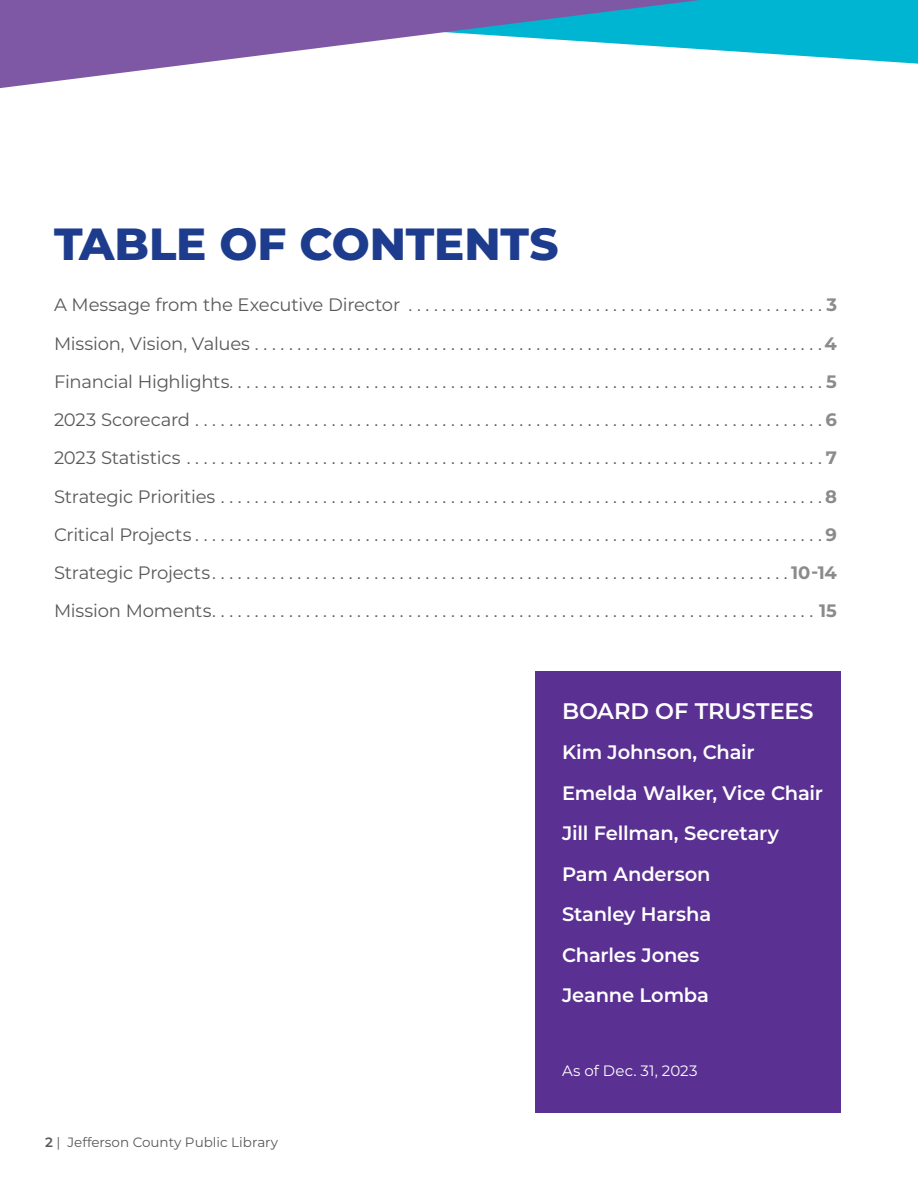
<style>
.page{position:relative;width:918px;height:1188px;background:#fff}
.page>*{position:absolute;margin:0;border:0;box-sizing:border-box;transform-origin:0 0}
.Body{font:800 45px "Montserrat";letter-spacing:-.005em;color:#1e3c8d}
.new_bullets{font:600 22.5px "Montserrat";letter-spacing:-.005em;color:#fff}
.new_bullets-2{font:600 19.5px/40.5px "Montserrat";letter-spacing:-.01em;color:#fff}
.Body-2{font:18px "Montserrat";letter-spacing:-.015em;color:#58595b}
.new_bullets-3{font:15px "Montserrat";letter-spacing:.01em;color:#fff}
.t1{font:13.5px "Montserrat";color:#58595b}
.s1{font-weight:700;color:#8a8b8c}
.s2{font-weight:600}
</style>
<div class="page">
<svg style="left:700px;top:0;width:218px;height:64px;background:#1ebdd6"></svg>
<svg style="left:0;top:0;width:700px;height:88px"></svg>
<div style="left:536px;top:671px;width:306px;height:441px;background:#5a3092"></div>
<p class="Body" style="left:54px;top:211px;width:506px">TABLE OF CONTENTS</p>
<p class="Body-2" style="left:54px;top:293px;width:785px">A Message from the Executive Director . . . . . . . . . . . . . . . . . . . . . . . . . . . . . . . . . . . . . . . . . . . . . . . . <span class="s1">3</span></p>
<p class="Body-2" style="left:54px;top:331px;width:785px">Mission, Vision, Values . . . . . . . . . . . . . . . . . . . . . . . . . . . . . . . . . . . . . . . . . . . . . . . . . . . . . . . . . . . . . . . . . . <span class="s1">4</span></p>
<p class="Body-2" style="left:54px;top:369px;width:785px">Financial Highlights . . . . . . . . . . . . . . . . . . . . . . . . . . . . . . . . . . . . . . . . . . . . . . . . . . . . . . . . . . . . . . . . . . . . . <span class="s1">5</span></p>
<p class="Body-2" style="left:54px;top:407px;width:785px">2023 Scorecard . . . . . . . . . . . . . . . . . . . . . . . . . . . . . . . . . . . . . . . . . . . . . . . . . . . . . . . . . . . . . . . . . . . . . . . . . <span class="s1">6</span></p>
<p class="Body-2" style="left:54px;top:446px;width:785px">2023 Statistics . . . . . . . . . . . . . . . . . . . . . . . . . . . . . . . . . . . . . . . . . . . . . . . . . . . . . . . . . . . . . . . . . . . . . . . . . . <span class="s1">7</span></p>
<p class="Body-2" style="left:54px;top:484px;width:785px">Strategic Priorities . . . . . . . . . . . . . . . . . . . . . . . . . . . . . . . . . . . . . . . . . . . . . . . . . . . . . . . . . . . . . . . . . . . . . . <span class="s1">8</span></p>
<p class="Body-2" style="left:54px;top:522px;width:785px">Critical Projects . . . . . . . . . . . . . . . . . . . . . . . . . . . . . . . . . . . . . . . . . . . . . . . . . . . . . . . . . . . . . . . . . . . . . . . . . <span class="s1">9</span></p>
<p class="Body-2" style="left:54px;top:560px;width:785px">Strategic Projects . . . . . . . . . . . . . . . . . . . . . . . . . . . . . . . . . . . . . . . . . . . . . . . . . . . . . . . . . . . . . . . . . . . <span class="s1">10-14</span></p>
<p class="Body-2" style="left:54px;top:599px;width:785px">Mission Moments . . . . . . . . . . . . . . . . . . . . . . . . . . . . . . . . . . . . . . . . . . . . . . . . . . . . . . . . . . . . . . . . . . . . . . . <span class="s1">15</span></p>
<p class="new_bullets" style="left:562px;top:695px;width:253px">BOARD OF TRUSTEES</p>
<p class="new_bullets-2" style="left:562px;top:731px;width:194px">Kim Johnson, Chair</p>
<p class="new_bullets-2" style="left:562px;top:772px;width:263px">Emelda Walker, Vice Chair</p>
<p class="new_bullets-2" style="left:562px;top:812px;width:219px">Jill Fellman, Secretary</p>
<p class="new_bullets-2" style="left:562px;top:853px;width:151px">Pam Anderson<br>Stanley Harsha</p>
<p class="new_bullets-2" style="left:562px;top:934px;width:139px">Charles Jones</p>
<p class="new_bullets-2" style="left:562px;top:974px;width:149px">Jeanne Lomba</p>
<p class="t1" style="left:45px;top:1133px;width:235px"><span class="s2">2</span> | Jefferson County Public Library</p>
<p class="new_bullets-3" style="left:562px;top:1060px;width:137px">As of Dec. 31, 2023</p>
</div>
